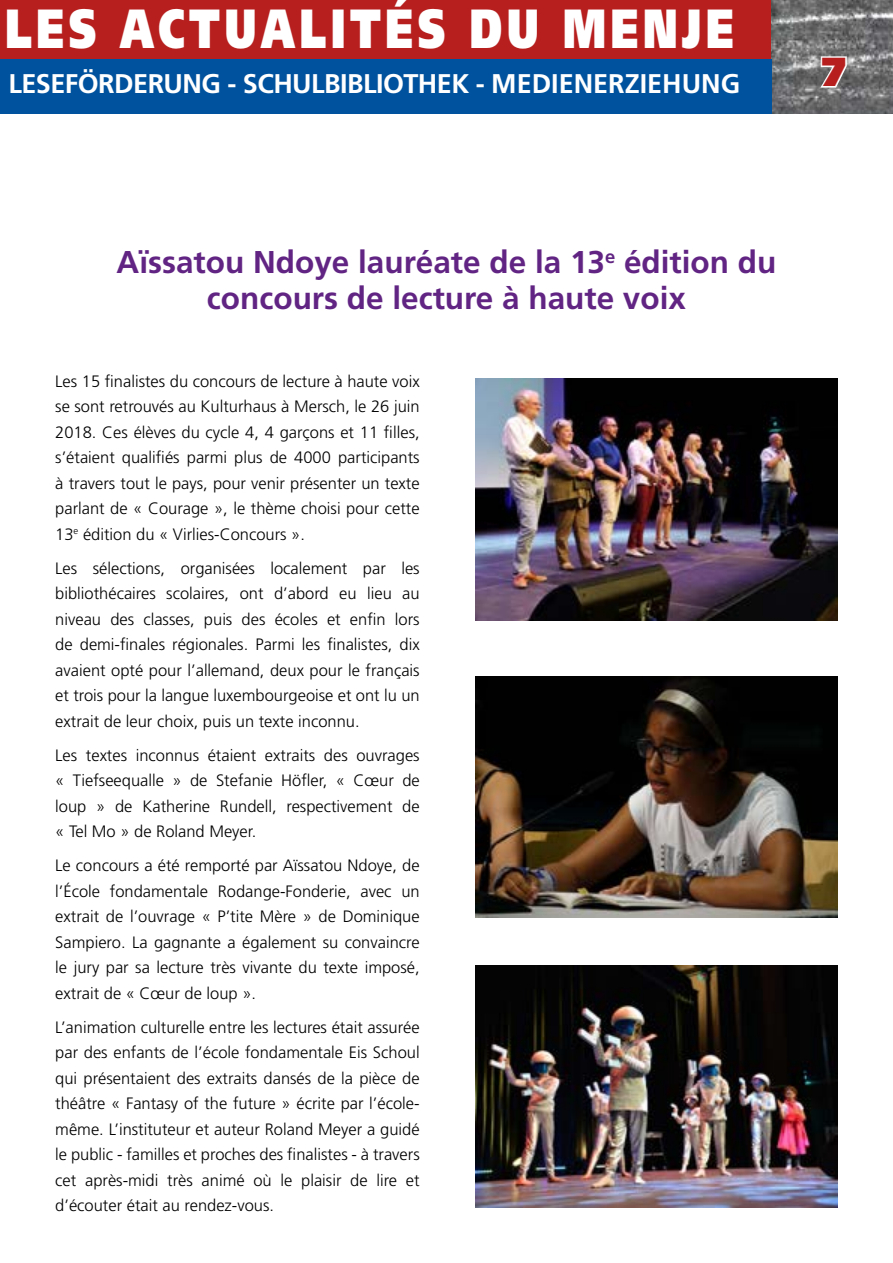
<style>
.page{position:relative;width:893px;height:1263px;background:#fff}
.page>*{position:absolute;margin:0;border:0;box-sizing:border-box;transform-origin:0 0}
.t1{font:900 55.05px "Frutiger";letter-spacing:.11em;color:#fff;scale:.74 1}
.t2{font:900 40.5px "Frutiger";color:#b71f1f}
.t3{font:700 31.5px/36px "Frutiger";color:#612483;text-align:center}
.t4{font:700 27px "Frutiger";letter-spacing:-.02em;color:#fff}
.t5{font:300 16.5px/25.5px "Frutiger";color:#000;text-align:justify}
</style>
<div class="page">
<img style="left:771px;top:63px;width:122px;height:51px">
<svg style="left:0;top:0;width:893px;height:63px;background:#ab2c2d"></svg>
<svg style="left:818px;top:55px;width:30px;height:34px"></svg>
<div style="left:0;top:60px;width:771px;height:54px;background:#00529e"></div>
<img style="left:475px;top:378px;width:363px;height:242px">
<img style="left:475px;top:676px;width:363px;height:242px">
<img style="left:475px;top:966px;width:363px;height:242px">
<h1 class="t1" style="left:5px;top:-5px;width:986px">LES ACTUALITÉS DU MENJE</h1>
<h3 class="t4" style="left:9px;top:68px;width:733px">LESEFÖRDERUNG - SCHULBIBLIOTHEK - MEDIENERZIEHUNG</h3>
<h2 class="t2" style="left:822px;top:47px;width:25px">7</h2>
<h3 class="t3" style="left:117px;top:244px;width:661px">Aïssatou Ndoye lauréate de la 13<sup>e</sup> édition du concours de lecture à haute voix</h3>
<p class="t5" style="left:55px;top:368px;width:366px">Les 15 finalistes du concours de lecture à haute voix se sont retrouvés au Kulturhaus à Mersch, le 26 juin 2018. Ces élèves du cycle 4, 4 garçons et 11 filles, s’étaient qualifiés parmi plus de 4000 participants à travers tout le pays, pour venir présenter un texte parlant de « Courage », le thème choisi pour cette 13<sup>e</sup> édition du « Virlies-Concours ».</p>
<p class="t5" style="left:55px;top:555px;width:366px">Les sélections, organisées localement par les bibliothécaires scolaires, ont d’abord eu lieu au niveau des classes, puis des écoles et enfin lors de demi-finales régionales. Parmi les finalistes, dix avaient opté pour l’allemand, deux pour le français et trois pour la langue luxembourgeoise et ont lu un extrait de leur choix, puis un texte inconnu.</p>
<p class="t5" style="left:55px;top:742px;width:366px">Les textes inconnus étaient extraits des ouvrages « Tiefseequalle » de Stefanie Höfler, « Cœur de loup » de Katherine Rundell, respectivement de « Tel Mo » de Roland Meyer.</p>
<p class="t5" style="left:55px;top:853px;width:366px">Le concours a été remporté par Aïssatou Ndoye, de l’École fondamentale Rodange-Fonderie, avec un extrait de l’ouvrage « P’tite Mère » de Dominique Sampiero. La gagnante a également su convaincre le jury par sa lecture très vivante du texte imposé, extrait de « Cœur de loup ».</p>
<p class="t5" style="left:55px;top:1014px;width:366px">L’animation culturelle entre les lectures était assurée par des enfants de l’école fondamentale Eis Schoul qui présentaient des extraits dansés de la pièce de théâtre « Fantasy of the future » écrite par l’école&shy;même. L’instituteur et auteur Roland Meyer a guidé le public - familles et proches des finalistes - à travers cet après-midi très animé où le plaisir de lire et d’écouter était au rendez-vous.</p>
</div>
